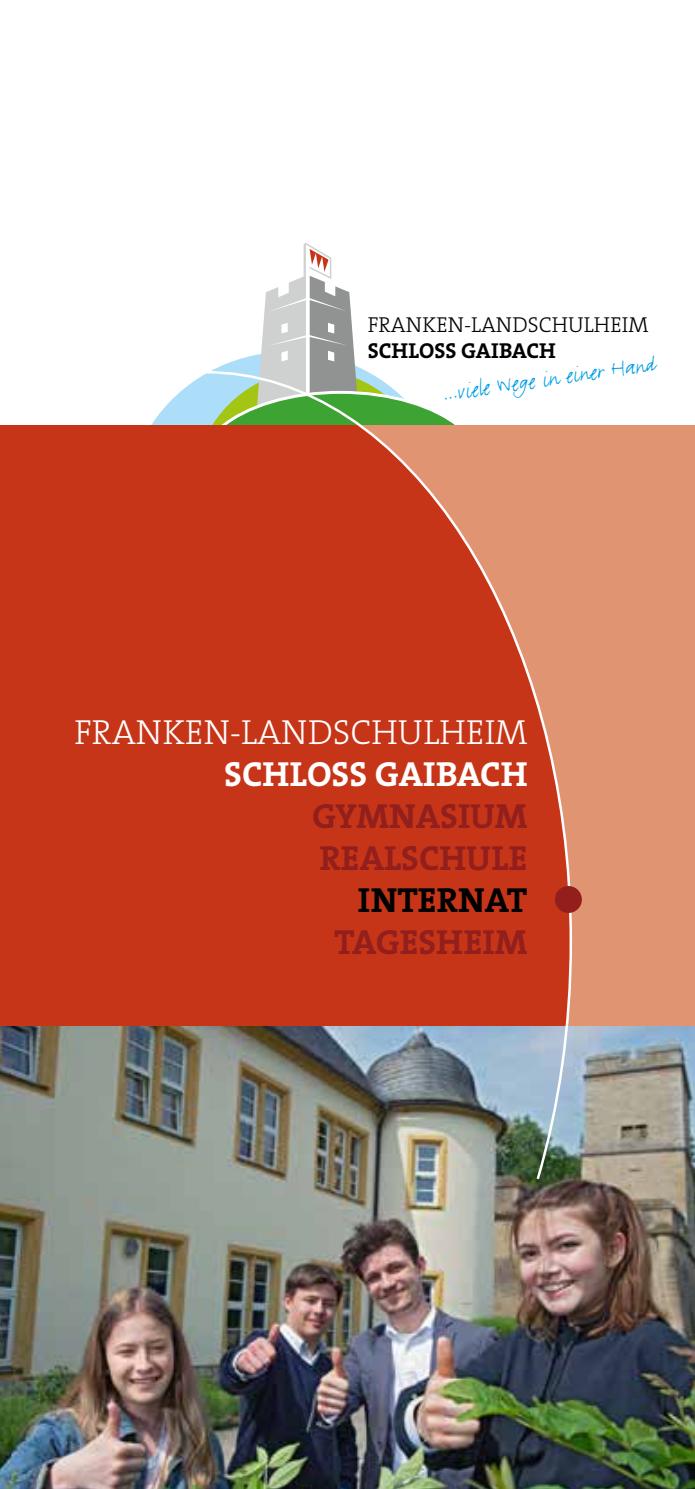
<style>
.page{position:relative;width:695px;height:1489px;background:#fff}
.page>*{position:absolute;margin:0;border:0;box-sizing:border-box;transform-origin:0 0}
.t1{font:700 35px/42px "The Serif";color:#921f1c}
.t2{font:300 35px "The Serif";color:#fff}
.t3{font:700 35px "The Serif";color:#fff}
.t4{font:700 35px "The Serif";color:#000}
.t5{font:25px "FF Justlefthand";color:#009ee3}
.t6{font:300 21.75px "The Serif";color:#000}
.t7{font:700 21.75px "The Serif";color:#000}
</style>
<div class="page">
<svg style="left:151px;top:243px;width:211px;height:182px"></svg>
<div style="left:0;top:425px;width:694px;height:1063px;background:#c73518"></div>
<div style="left:573px;top:425px;width:121px;height:601px;background:#e19472"></div>
<img style="left:0;top:1026px;width:694px;height:462px">
<svg style="left:169px;top:369px;width:404px;height:812px"></svg>
<div style="left:555px;top:886px;width:26px;height:26px;background:#921f1c;border-radius:50%"></div>
<p class="t6" style="left:368px;top:307px;width:282px">FRANKEN-LANDSCHULHEIM</p>
<p class="t7" style="left:368px;top:332px;width:189px">SCHLOSS GAIBACH</p>
<p class="t5" style="left:440px;top:378px;width:216px;rotate:-8deg">...viele Wege in einer Hand</p>
<p class="t2" style="left:74px;top:703px;width:454px">FRANKEN-LANDSCHULHEIM</p>
<p class="t3" style="left:224px;top:745px;width:305px">SCHLOSS GAIBACH</p>
<p class="t1" style="left:312px;top:794px;width:217px">GYMNASIUM<br>REALSCHULE</p>
<p class="t4" style="left:358px;top:871px;width:171px">INTERNAT</p>
<p class="t1" style="left:334px;top:920px;width:195px">TAGESHEIM</p>
</div>
